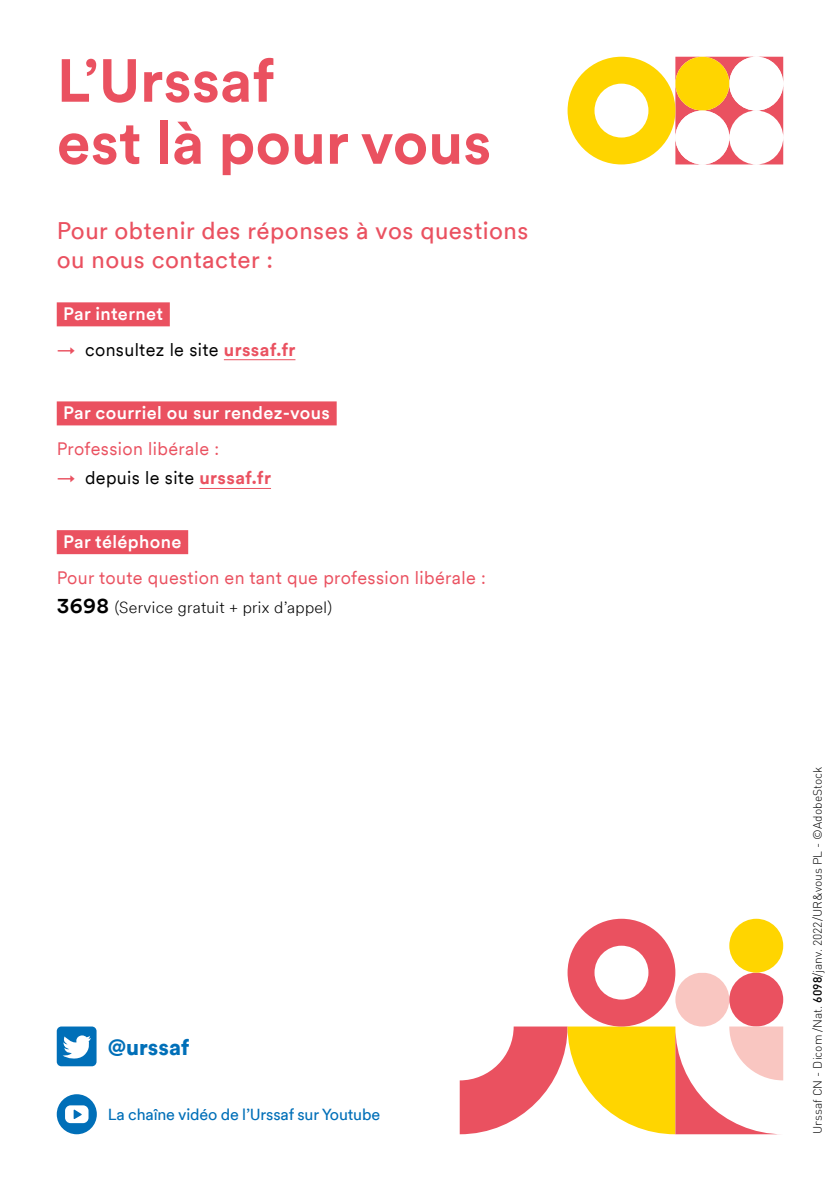
<style>
.page{position:relative;width:840px;height:1191px;background:#fff}
.page>*{position:absolute;margin:0;border:0;box-sizing:border-box;transform-origin:0 0}
.t1{font:700 60px "Circular";color:#ea5160}
.t2{font:24px/28.8px "Circular";letter-spacing:.02em;color:#ea5160}
.t3{font:900 22px "Circular";color:#006fb8}
.H2_-_Texte_à_puces{font:18px "Circular";letter-spacing:.02em;color:#ea5160}
.Contacts{font:500 18px "Circular";letter-spacing:.02em;color:#fff}
.H2_-_Texte_à_puces-2{font:18px "Circular";letter-spacing:.02em;color:#000}
.t4{font:16px "Circular";letter-spacing:-.01em;color:#006fb8}
.t5{font:300 16px "Circular";letter-spacing:.02em;color:#000}
.t6{font:300 12px "DINOT";color:#000}
.s1{color:#ea5160}
.s2{font-weight:700;color:#ea5160}
.s3{font-weight:500;font-size:22px}
.s4{font-weight:700}
.s5{font-weight:500}
</style>
<div class="page">
<hr style="left:839px;top:913px;width:1px;height:278px;background:#ea5160">
<svg style="left:459px;top:918px;width:323px;height:216px"></svg>
<div style="left:57px;top:302px;width:113px;height:24px;background:#ea5160"></div>
<hr style="left:224px;top:359px;width:71px;height:1px;background:#ea5160">
<div style="left:57px;top:401px;width:279px;height:24px;background:#ea5160"></div>
<hr style="left:199px;top:488px;width:72px;height:1px;background:#ea5160">
<div style="left:57px;top:530px;width:131px;height:24px;background:#ea5160"></div>
<div style="left:57px;top:1026px;width:39px;height:40px;background:#006fb8;border-radius:5px"></div>
<svg style="left:63px;top:1035px;width:28px;height:24px"></svg>
<div style="left:57px;top:1094px;width:40px;height:40px;background:#006fb8;border-radius:50%"></div>
<div style="left:65px;top:1105px;width:23px;height:18px;background:#fff;border-radius:5px"></div>
<svg style="left:74px;top:1109px;width:8px;height:10px"></svg>
<svg style="left:567px;top:57px;width:216px;height:107px"></svg>
<p class="t1" style="left:57px;top:39px;width:219px">L’Urssaf</p>
<p class="t1" style="left:57px;top:101px;width:436px">est là pour vous</p>
<p class="t2" style="left:57px;top:215px;width:473px">Pour obtenir des réponses à vos questions ou nous contacter :</p>
<p class="Contacts" style="left:63px;top:302px;width:101px">Par internet</p>
<h2 class="H2_-_Texte_à_puces-2" style="left:57px;top:337px;width:240px"><span class="s1">→</span> consultez le site <span class="s2">urssaf.fr</span></h2>
<p class="Contacts" style="left:63px;top:401px;width:268px">Par courriel ou sur rendez-vous</p>
<h2 class="H2_-_Texte_à_puces" style="left:57px;top:436px;width:164px">Profession libérale :</h2>
<h2 class="H2_-_Texte_à_puces-2" style="left:57px;top:466px;width:216px"><span class="s1">→</span> depuis le site <span class="s2">urssaf.fr</span></h2>
<p class="Contacts" style="left:63px;top:529px;width:120px">Par téléphone</p>
<p class="H2_-_Texte_à_puces" style="left:57px;top:565px;width:430px">Pour toute question en tant que profession libérale :</p>
<p class="t5" style="left:57px;top:597px;width:276px"><span class="s3">3698</span> (Service gratuit + prix d’appel)</p>
<p class="t3" style="left:108px;top:1031px;width:83px"><span class="s4">@</span>urssaf</p>
<p class="t4" style="left:108px;top:1103px;width:274px">La chaîne vidéo de l’Urssaf sur Youtube</p>
<p class="t6" style="left:809px;top:1134px;width:369px;rotate:-90deg">Urssaf CN - Dicom /Nat. <span class="s5">6098</span>/janv. 2022/UR&amp;vous PL - ©AdobeStock</p>
</div>
